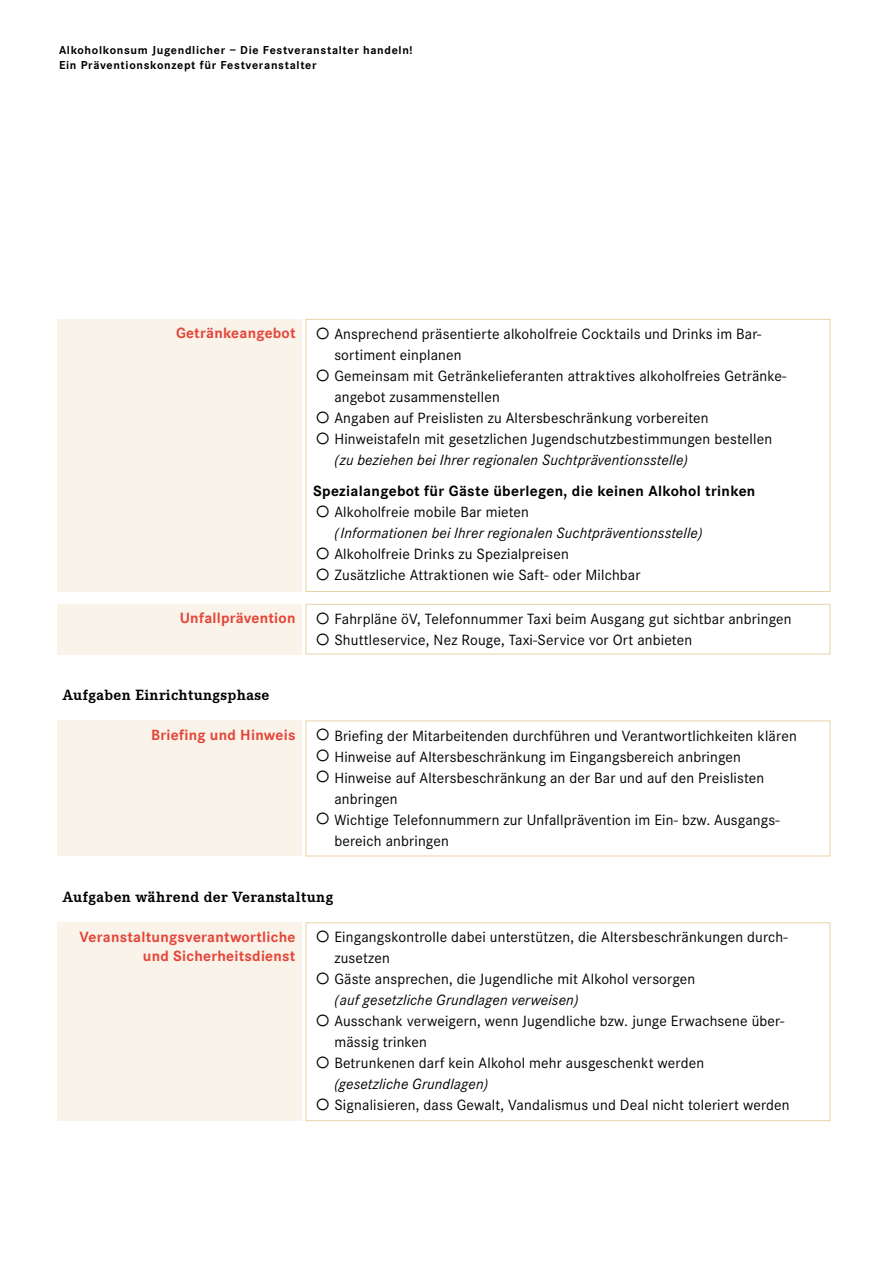
<style>
.page{position:relative;width:893px;height:1263px;background:#fff}
.page>*{position:absolute;margin:0;border:0;box-sizing:border-box;transform-origin:0 0}
.t1{font:15.45px/21px "Corporate S";letter-spacing:.01em;color:#000}
.t2{font:italic 15.45px "Corporate S";letter-spacing:.01em;color:#000}
.t3{font:700 15.45px/19.5px "Corporate S";letter-spacing:.015em;color:#e54538;text-align:right}
.t4{font:700 15.45px "Corporate E";letter-spacing:.025em;color:#000}
.t5{font:700 15.45px "Corporate S";letter-spacing:.025em;color:#000}
.t6{font:700 12px/14.4px "Corporate S";letter-spacing:.055em;color:#000}
</style>
<div class="page">
<div style="left:58px;top:319px;width:244px;height:273px;background:#faf3ea"></div>
<div style="left:305px;top:319px;width:525px;height:273px;border:1px solid #ead2a7"></div>
<div style="left:58px;top:604px;width:244px;height:50px;background:#faf3ea"></div>
<div style="left:305px;top:604px;width:525px;height:50px;border:1px solid #ead2a7"></div>
<div style="left:58px;top:721px;width:244px;height:135px;background:#faf3ea"></div>
<div style="left:305px;top:721px;width:525px;height:135px;border:1px solid #ead2a7"></div>
<div style="left:58px;top:922px;width:244px;height:199px;background:#faf3ea"></div>
<div style="left:305px;top:922px;width:525px;height:199px;border:1px solid #ead2a7"></div>
<p class="t6" style="left:59px;top:45px;width:355px">Alkoholkonsum Jugendlicher – Die Festveranstalter handeln!<br>Ein Präventionskonzept für Festveranstalter</p>
<p class="t3" style="left:176px;top:325px;width:121px">Getränkeangebot</p>
<p class="t1" style="left:334px;top:325px;width:453px">Ansprechend präsentierte alkoholfreie Cocktails und Drinks im Bar&shy;sortiment einplanen<br>Gemeinsam mit Getränkelieferanten attraktives alkoholfreies Getränke&shy;angebot zusammenstellen<br>Angaben auf Preislisten zu Altersbeschränkung vorbereiten Hinweistafeln mit gesetzlichen Jugendschutzbestimmungen bestellen</p>
<p class="t2" style="left:334px;top:455px;width:355px">(zu beziehen bei Ihrer regionalen Suchtpräventionsstelle)</p>
<p class="t5" style="left:313px;top:486px;width:444px">Spezialangebot für Gäste überlegen, die keinen Alkohol trinken</p>
<p class="t1" style="left:334px;top:503px;width:196px">Alkoholfreie mobile Bar mieten</p>
<p class="t2" style="left:334px;top:528px;width:369px">(Informationen bei Ihrer regionalen Suchtpräventionsstelle)</p>
<p class="t1" style="left:334px;top:545px;width:307px">Alkoholfreie Drinks zu Spezialpreisen<br>Zusätzliche Attraktionen wie Saft- oder Milchbar</p>
<p class="t3" style="left:180px;top:610px;width:117px">Unfallprävention</p>
<p class="t1" style="left:334px;top:610px;width:458px">Fahrpläne öV, Telefonnummer Taxi beim Ausgang gut sichtbar anbringen<br>Shuttleservice, Nez Rouge, Taxi-Service vor Ort anbieten</p>
<p class="t4" style="left:63px;top:690px;width:208px">Aufgaben Einrichtungsphase</p>
<p class="t3" style="left:151px;top:727px;width:146px">Briefing und Hinweis</p>
<p class="t1" style="left:334px;top:726px;width:464px">Briefing der Mitarbeitenden durchführen und Verantwortlichkeiten klären Hinweise auf Altersbeschränkung im Eingangsbereich anbringen Hinweise auf Altersbeschränkung an der Bar und auf den Preislisten anbringen<br>Wichtige Telefonnummern zur Unfallprävention im Ein- bzw. Ausgangs&shy;bereich anbringen</p>
<p class="t4" style="left:63px;top:892px;width:272px">Aufgaben während der Veranstaltung</p>
<p class="t3" style="left:80px;top:929px;width:217px">Veranstaltungsverantwortliche und Sicherheitsdienst</p>
<p class="t1" style="left:334px;top:928px;width:455px">Eingangskontrolle dabei unterstützen, die Altersbeschränkungen durch&shy;zusetzen<br>Gäste ansprechen, die Jugendliche mit Alkohol versorgen</p>
<p class="t2" style="left:334px;top:995px;width:245px">(auf gesetzliche Grundlagen verweisen)</p>
<p class="t1" style="left:334px;top:1012px;width:451px">Ausschank verweigern, wenn Jugendliche bzw. junge Erwachsene über&shy;mässig trinken<br>Betrunkenen darf kein Alkohol mehr ausgeschenkt werden</p>
<p class="t2" style="left:334px;top:1079px;width:155px">(gesetzliche Grundlagen)</p>
<p class="t1" style="left:334px;top:1096px;width:457px">Signalisieren, dass Gewalt, Vandalismus und Deal nicht toleriert werden</p>
</div>
